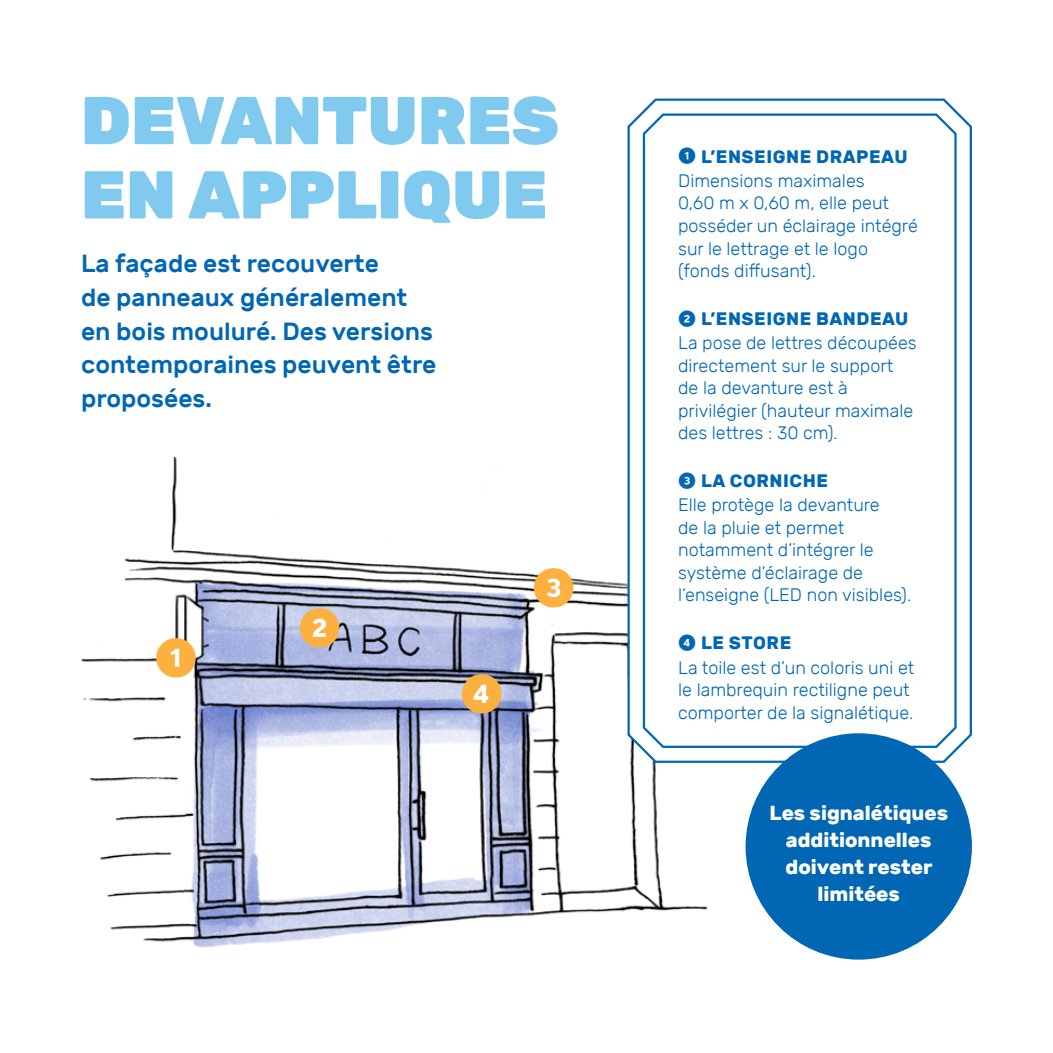
<style>
.page{position:relative;width:1053px;height:1053px;background:#fff}
.page>*{position:absolute;margin:0;border:0;box-sizing:border-box;transform-origin:0 0}
.Titre_1{font:900 67.5px/74.2px "Rubik";color:#80caf0}
.t1{font:700 43.2px "TT Norms";color:#fbb03f}
.Texte_courant{font:500 24.75px/33.8px "Rubik";color:#0167b4}
.légende_graph{font:700 20.25px/27px "Rubik";color:#fff;text-align:center}
.légende_graph-2{font:300 18px/22.5px "Rubik";color:#0167b4}
.légende_graph-3{font:700 18px "Rubik";letter-spacing:.03em;color:#0167b4}
.s1{font-family:"TT Norms"}
</style>
<div class="page">
<img style="left:81px;top:456px;width:696px;height:492px">
<div style="left:161px;top:643px;width:30px;height:30px;background:#fff;border-radius:50%"></div>
<div style="left:304px;top:612px;width:31px;height:31px;background:#fff;border-radius:50%"></div>
<div style="left:538px;top:573px;width:31px;height:30px;background:#fff;border-radius:50%"></div>
<div style="left:466px;top:679px;width:31px;height:30px;background:#fff;border-radius:50%"></div>
<svg style="left:626px;top:98px;width:346px;height:666px"></svg>
<svg style="left:641px;top:111px;width:316px;height:638px"></svg>
<div style="left:745px;top:733px;width:226px;height:226px;background:#0167b4;border-radius:50%"></div>
<p class="Titre_1" style="left:81px;top:84px;width:479px">DEVANTURES<br>EN APPLIQUE</p>
<p class="Texte_courant" style="left:81px;top:247px;width:357px">La façade est recouverte<br>de panneaux généralement en bois mouluré. Des versions contemporaines peuvent être proposées.</p>
<p class="t1" style="left:154px;top:631px;width:45px">❶</p>
<p class="t1" style="left:298px;top:600px;width:45px">❷</p>
<p class="t1" style="left:460px;top:667px;width:45px">❹</p>
<p class="t1" style="left:532px;top:561px;width:45px">❸</p>
<p class="légende_graph-3" style="left:678px;top:146px;width:231px"><span class="s1">❶</span> L’ENSEIGNE DRAPEAU</p>
<p class="légende_graph-2" style="left:678px;top:169px;width:241px">Dimensions maximales<br>0,60 m x 0,60 m, elle peut posséder un éclairage intégré sur le lettrage et le logo (fonds diffusant).</p>
<p class="légende_graph-3" style="left:678px;top:308px;width:232px"><span class="s1">❷</span> L’ENSEIGNE BANDEAU</p>
<p class="légende_graph-2" style="left:678px;top:332px;width:240px">La pose de lettres découpées directement sur le support de la devanture est à privilégier (hauteur maximale des lettres : 30 cm).</p>
<p class="légende_graph-3" style="left:678px;top:470px;width:151px"><span class="s1">❸</span> LA CORNICHE</p>
<p class="légende_graph-2" style="left:678px;top:494px;width:235px">Elle protège la devanture<br>de la pluie et permet notamment d’intégrer le système d’éclairage de l’enseigne (LED non visibles).</p>
<p class="légende_graph-3" style="left:678px;top:632px;width:115px"><span class="s1">❹</span> LE STORE</p>
<p class="légende_graph-2" style="left:678px;top:656px;width:237px">La toile est d’un coloris uni et le lambrequin rectiligne peut comporter de la signalétique.</p>
<p class="légende_graph" style="left:769px;top:799px;width:180px">Les signalétiques additionnelles doivent rester limitées</p>
</div>
